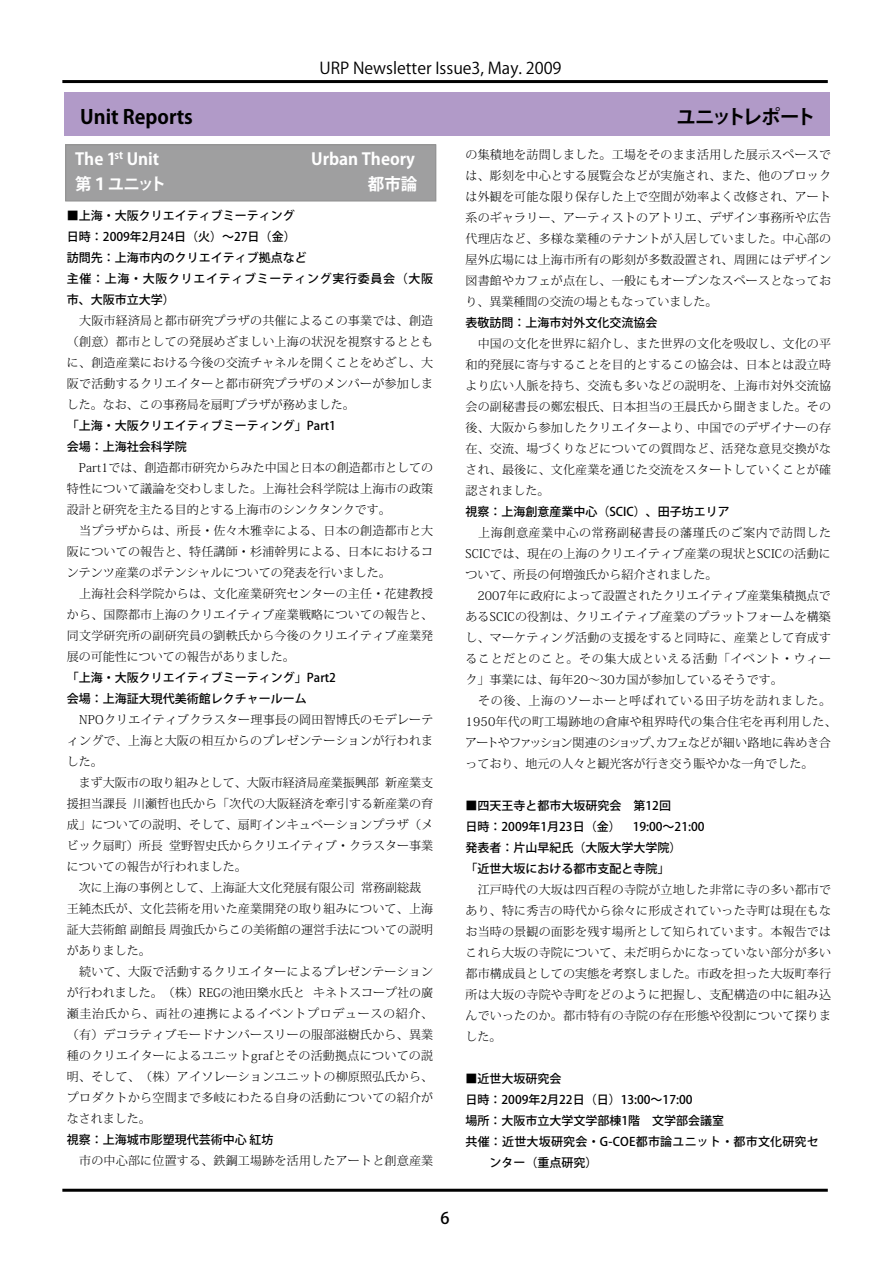
<style>
.page{position:relative;width:893px;height:1263px;background:#fff}
.page>*{position:absolute;margin:0;border:0;box-sizing:border-box;transform-origin:0 0}
.t1{font:19.5px "Koz Go Pro Bold 90 pv RKSJ H";letter-spacing:-.13em;color:#000}
.t2{font:16.5px/24.3px "Koz Go Pro Bold 90 pv RKSJ H";color:#fff;text-align:right}
.t3{font:16.2px "Koz Go Pro Regular 90 pv RKSJ H";color:#000}
.t4{font:16.2px "Koz Go Pro Medium 90 pv RKSJ H";color:#000}
.t5{font:12px/21px "Koz Min Pro Light 90 pv RKSJ H";letter-spacing:.015em;color:#000;text-align:justify}
.t6{font:12px/21px "Koz Go Pro Medium 90 pv RKSJ H";color:#000}
</style>
<div class="page">
<hr style="left:62px;top:80px;width:766px;height:3px;background:#000">
<hr style="left:62px;top:1189px;width:766px;height:3px;background:#000">
<div style="left:66px;top:145px;width:370px;height:56px;background:#9f9fa0"></div>
<div style="left:64px;top:92px;width:765px;height:44px;background:#b19ac8"></div>
<div style="left:65px;top:144px;width:371px;height:58px;border:1px solid #929292"></div>
<h3 class="t3" style="left:320px;top:58px;width:243px">URP Newsletter Issue3, May. 2009</h3>
<h1 class="t1" style="left:676px;top:104px;width:141px">ユニットレポート</h1>
<h2 class="t2" style="left:75px;top:148px;width:102px">The 1<sup>st</sup> Unit　</h2>
<h2 class="t2" style="left:311px;top:148px;width:108px">Urban Theory都市論</h2>
<p class="t6" style="left:67px;top:205px;width:368px">■上海・大阪クリエイティブミーティング<br>日時：2009年2月24日（火）～27日（金）<br>訪問先：上海市内のクリエイティブ拠点など<br>主催：上海・大阪クリエイティブミーティング実行委員会（大阪市、大阪市立大学）</p>
<p class="t5" style="left:67px;top:310px;width:368px">　大阪市経済局と都市研究プラザの共催によるこの事業では、創造（創意）都市としての発展めざましい上海の状況を視察するとともに、創造産業における今後の交流チャネルを開くことをめざし、大阪で活動するクリエイターと都市研究プラザのメンバーが参加しました。なお、この事務局を扇町プラザが務めました。</p>
<p class="t6" style="left:67px;top:416px;width:270px">「上海・大阪クリエイティブミーティング」Part1会場：上海社会科学院</p>
<p class="t5" style="left:67px;top:457px;width:368px;text-align:left">　Part1では、創造都市研究からみた中国と日本の創造都市としての特性について議論を交わしました。上海社会科学院は上海市の政策設計と研究を主たる目的とする上海市のシンクタンクです。<br>　当プラザからは、所長・佐々木雅幸による、日本の創造都市と大阪についての報告と、特任講師・杉浦幹男による、日本におけるコンテンツ産業のポテンシャルについての発表を行いました。<br>　上海社会科学院からは、文化産業研究センターの主任・花建教授から、国際都市上海のクリエイティブ産業戦略についての報告と、同文学研究所の副研究員の劉軼氏から今後のクリエイティブ産業発展の可能性についての報告がありました。</p>
<p class="t6" style="left:67px;top:668px;width:270px">「上海・大阪クリエイティブミーティング」Part2会場：上海証大現代美術館レクチャールーム</p>
<p class="t5" style="left:67px;top:709px;width:368px;text-align:left">　NPOクリエイティブクラスター理事長の岡田智博氏のモデレーティングで、上海と大阪の相互からのプレゼンテーションが行われました。<br>　まず大阪市の取り組みとして、大阪市経済局産業振興部 新産業支援担当課長 川瀬哲也氏から「次代の大阪経済を牽引する新産業の育成」についての説明、そして、扇町インキュベーションプラザ（メビック扇町）所長 堂野智史氏からクリエイティブ・クラスター事業についての報告が行われました。<br>　次に上海の事例として、上海証大文化発展有限公司 常務副総裁　王純杰氏が、文化芸術を用いた産業開発の取り組みについて、上海証大芸術館 副館長 周強氏からこの美術館の運営手法についての説明がありました。<br>　続いて、大阪で活動するクリエイターによるプレゼンテーションが行われました。（株）REGの池田樂水氏と キネトスコープ社の廣瀬圭治氏から、両社の連携によるイベントプロデュースの紹介、（有）デコラティブモードナンバースリーの服部滋樹氏から、異業種のクリエイターによるユニットgrafとその活動拠点についての説明、そして、（株）アイソレーションユニットの柳原照弘氏から、プロダクトから空間まで多岐にわたる自身の活動についての紹介がなされました。</p>
<p class="t6" style="left:67px;top:1130px;width:208px">視察：上海城市彫塑現代芸術中心 紅坊</p>
<p class="t5" style="left:67px;top:1150px;width:368px">　市の中心部に位置する、鉄鋼工場跡を活用したアートと創意産業</p>
<p class="t5" style="left:465px;top:143px;width:367px">の集積地を訪問しました。工場をそのまま活用した展示スペースでは、彫刻を中心とする展覧会などが実施され、また、他のブロックは外観を可能な限り保存した上で空間が効率よく改修され、アート系のギャラリー、アーティストのアトリエ、デザイン事務所や広告代理店など、多様な業種のテナントが入居していました。中心部の屋外広場には上海市所有の彫刻が多数設置され、周囲にはデザイン図書館やカフェが点在し、一般にもオープンなスペースとなっており、異業種間の交流の場ともなっていました。</p>
<p class="t6" style="left:465px;top:312px;width:193px">表敬訪問：上海市対外文化交流協会</p>
<p class="t5" style="left:465px;top:332px;width:367px">　中国の文化を世界に紹介し、また世界の文化を吸収し、文化の平和的発展に寄与することを目的とするこの協会は、日本とは設立時より広い人脈を持ち、交流も多いなどの説明を、上海市対外交流協会の副秘書長の鄭宏根氏、日本担当の王晨氏から聞きました。その後、大阪から参加したクリエイターより、中国でのデザイナーの存在、交流、場づくりなどについての質問など、活発な意見交換がなされ、最後に、文化産業を通じた交流をスタートしていくことが確認されました。</p>
<p class="t6" style="left:465px;top:502px;width:266px">視察：上海創意産業中心（SCIC）、田子坊エリア</p>
<p class="t5" style="left:465px;top:522px;width:373px;text-align:left">　上海創意産業中心の常務副秘書長の藩瑾氏のご案内で訪問したSCICでは、現在の上海のクリエイティブ産業の現状とSCICの活動について、所長の何増強氏から紹介されました。<br>　2007年に政府によって設置されたクリエイティブ産業集積拠点であるSCICの役割は、クリエイティブ産業のプラットフォームを構築し、マーケティング活動の支援をすると同時に、産業として育成することだとのこと。その集大成といえる活動「イベント・ウィーク」事業には、毎年20～30カ国が参加しているそうです。<br>　その後、上海のソーホーと呼ばれている田子坊を訪れました。1950年代の町工場跡地の倉庫や租界時代の集合住宅を再利用した、アートやファッション関連のショップ、カフェなどが細い路地に犇めき合っており、地元の人々と観光客が行き交う賑やかな一角でした。</p>
<p class="t6" style="left:465px;top:796px;width:241px">■四天王寺と都市大坂研究会　第12回<br>日時：2009年1月23日（金）　19:00～21:00発表者：片山早紀氏（大阪大学大学院）<br>「近世大坂における都市支配と寺院」</p>
<p class="t5" style="left:465px;top:879px;width:367px">　江戸時代の大坂は四百程の寺院が立地した非常に寺の多い都市であり、特に秀吉の時代から徐々に形成されていった寺町は現在もなお当時の景観の面影を残す場所として知られています。本報告ではこれら大坂の寺院について、未だ明らかになっていない部分が多い都市構成員としての実態を考察しました。市政を担った大坂町奉行所は大坂の寺院や寺町をどのように把握し、支配構造の中に組み込んでいったのか。都市特有の寺院の存在形態や役割について探りました。</p>
<p class="t6" style="left:465px;top:1069px;width:367px">■近世大坂研究会<br>日時：2009年2月22日（日）13:00～17:00<br>場所：大阪市立大学文学部棟1階　文学部会議室<br>共催：近世大坂研究会・G-COE都市論ユニット・都市文化研究セ　　　ンター（重点研究）</p>
<h3 class="t4" style="left:440px;top:1208px;width:11px">6</h3>
</div>
